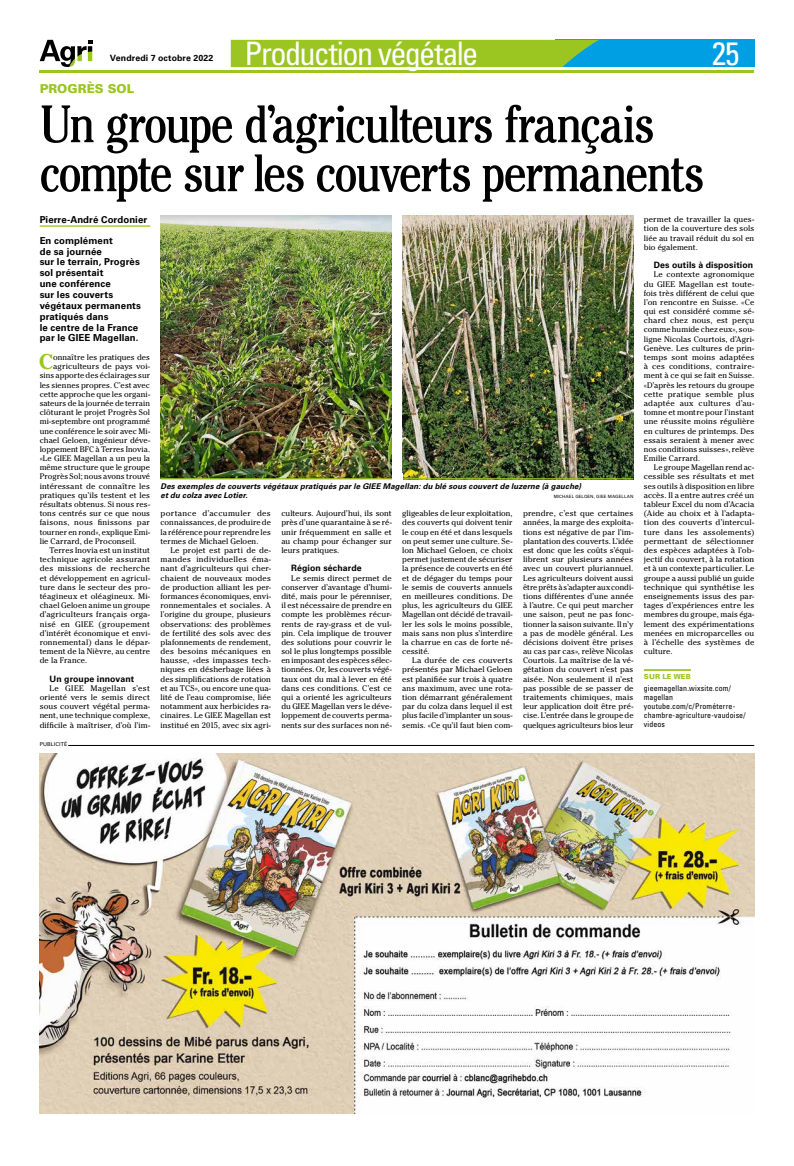
<style>
.page{position:relative;width:794px;height:1166px;background:#fff}
.page>*{position:absolute;margin:0;border:0;box-sizing:border-box;transform-origin:0 0}
.t1{font:condensed 52.5px/49px "Cheltenham Std";letter-spacing:-.03em;color:#000}
.t2{font:condensed 32.38px "Univers LT Std";letter-spacing:-.05em;color:#fff}
.t3{font:700 21.09px "Cheltenham Std";color:#9bc520}
.t4{font:900 12.25px "Univers LT Std";color:#9bc520}
.t5{font:700 9.62px/10.8px "Univers LT Std";letter-spacing:.01em;color:#000}
.t6{font:700 8.75px "Univers LT Std";letter-spacing:.015em;color:#000}
.t7{font:8.05px/9.2px "Cheltenham Std";letter-spacing:.005em;color:#000;text-align:justify}
.t8{font:8.05px "Cheltenham Std";letter-spacing:.025em;color:#000}
.t9{font:8.05px "Cheltenham Std";letter-spacing:.035em;color:#000}
.t10{font:italic 700 7.88px/9.2px "Univers LT Std";letter-spacing:.015em;color:#000}
.t11{font:condensed 7.88px/9.2px "Univers LT Std";letter-spacing:.015em;color:#000}
.t12{font:900 7px "Univers LT Std";letter-spacing:.02em;color:#9bc520}
.t13{font:5.25px "Univers LT Std";letter-spacing:.03em;color:#000}
.t14{font:4.38px "Univers LT Std";letter-spacing:.03em;color:#000}
</style>
<div class="page">
<hr style="left:40px;top:225px;width:110px;height:2px;background:#9bc520">
<hr style="left:644px;top:669px;width:47px;height:2px;background:#9bc520">
<img style="left:402px;top:216px;width:231px;height:262px">
<img style="left:160px;top:216px;width:232px;height:262px">
<hr style="left:160px;top:478px;width:473px;height:1px;background:#9bc520">
<hr style="left:68px;top:745px;width:686px;height:1px;background:#000">
<img style="left:40px;top:754px;width:714px;height:359px">
<div style="left:392px;top:473px;width:10px;height:8px;background:#fff"></div>
<div style="left:555px;top:40px;width:199px;height:27px;background:#009fe3"></div>
<hr style="left:40px;top:70px;width:714px;height:3px;background:#9bc520">
<div style="left:231px;top:40px;width:368px;height:27px;background:#9bc520"></div>
<svg style="left:40px;top:40px;width:52px;height:27px"></svg>
<p class="t6" style="left:110px;top:53px;width:105px">Vendredi 7 octobre 2022</p>
<h2 class="t2" style="left:244px;top:33px;width:235px">Production végétale</h2>
<h2 class="t2" style="left:712px;top:33px;width:29px">25</h2>
<h3 class="t4" style="left:40px;top:81px;width:96px">PROGRÈS SOL</h3>
<h1 class="t1" style="left:40px;top:99px;width:666px">Un groupe d’agriculteurs français compte sur les couverts permanents</h1>
<p class="t5" style="left:40px;top:209px;width:109px;line-height:20.7px">Pierre-André Cordonier<br>En complément</p>
<p class="t5" style="left:40px;top:246px;width:103px">de sa journée<br>sur le terrain, Progrès sol présentait<br>une conférence<br>sur les couverts végétaux permanents pratiqués dans<br>le centre de la France par le GIEE Magellan.</p>
<h3 class="t3" style="left:39px;top:349px;width:15px">C</h3>
<p class="t7" style="left:53px;top:353px;width:99px">onnaître les pratiques des</p>
<p class="t7" style="left:644px;top:215px;width:112px">permet de travailler la ques&shy;tion de la couverture des sols liée au travail réduit du sol en bio également.</p>
<p class="t6" style="left:654px;top:260px;width:101px">Des outils à disposition</p>
<p class="t7" style="left:644px;top:270px;width:112px;text-indent:10px">Le contexte agronomique du GIEE Magellan est toute&shy;fois très différent de celui que l’on rencontre en Suisse. «Ce qui est considéré comme sé&shy;chard chez nous, est perçu comme humide chez eux», sou&shy;ligne Nicolas Courtois, d’Agri-Genève. Les cultures de prin&shy;temps sont moins adaptées à ces conditions, contraire&shy;ment à ce qui se fait en Suisse. «D’après les retours du groupe cette pratique semble plus adaptée aux cultures d’au&shy;tomne et montre pour l’instant une réussite moins régulière en cultures de printemps. Des essais seraient à mener avec nos conditions suisses», relève Emilie Carrard.</p>
<p class="t7" style="left:644px;top:463px;width:112px;text-indent:10px">Le groupe Magellan rend ac&shy;cessible ses résultats et met ses outils à disposition en libre accès. Il a entre autres créé un tableur Excel du nom d’Acacia (Aide au choix et à l’adapta&shy;tion des couverts d’intercul&shy;ture dans les assolements) permettant de sélectionner des espèces adaptées à l’ob&shy;jectif du couvert, à la rotation et à un contexte particulier. Le groupe a aussi publié un guide technique qui synthétise les enseignements issus des par&shy;tages d’expériences entre les membres du groupe, mais éga&shy;lement des expérimentations menées en microparcelles ou à l’échelle des systèmes de culture.</p>
<p class="t12" style="left:644px;top:672px;width:49px">SUR LE WEB</p>
<p class="t11" style="left:644px;top:683px;width:103px">gieemagellan.wixsite.com/ magellan youtube.com/c/Prométerre&shy;chambre-agriculture-vaudoise/ videos</p>
<p class="t7" style="left:53px;top:362px;width:99px">agriculteurs de pays voi-</p>
<p class="t7" style="left:40px;top:371px;width:112px">sins apporte des éclairages sur</p>
<p class="t7" style="left:40px;top:380px;width:112px">les siennes propres. C’est avec</p>
<p class="t7" style="left:40px;top:389px;width:112px">cette approche que les organi-</p>
<p class="t7" style="left:40px;top:399px;width:112px">sateurs de la journée de terrain</p>
<p class="t7" style="left:40px;top:408px;width:112px">clôturant le projet Progrès Sol</p>
<p class="t7" style="left:40px;top:417px;width:112px">mi-septembre ont programmé</p>
<p class="t7" style="left:40px;top:426px;width:112px">une conférence le soir avec Mi-</p>
<p class="t7" style="left:40px;top:435px;width:112px">chael Geloen, ingénieur déve-</p>
<p class="t7" style="left:40px;top:444px;width:112px">loppement BFC à Terres Inovia.</p>
<p class="t7" style="left:40px;top:454px;width:112px">«Le GIEE Magellan a un peu la</p>
<p class="t7" style="left:40px;top:463px;width:112px">même structure que le groupe</p>
<p class="t7" style="left:40px;top:472px;width:112px">Progrès Sol; nous avons trouvé</p>
<p class="t7" style="left:40px;top:481px;width:112px">intéressant de connaître les</p>
<p class="t7" style="left:40px;top:490px;width:112px">pratiques qu’ils testent et les</p>
<p class="t7" style="left:40px;top:500px;width:112px">résultats obtenus. Si nous res-</p>
<p class="t7" style="left:40px;top:509px;width:112px">tons centrés sur ce que nous</p>
<p class="t8" style="left:40px;top:518px;width:112px">faisons, nous finissons par</p>
<p class="t7" style="left:40px;top:527px;width:112px">tourner en rond», explique Emi-</p>
<p class="t7" style="left:40px;top:536px;width:98px">lie Carrard, de Proconseil.</p>
<p class="t7" style="left:50px;top:546px;width:102px">Terres Inovia est un institut</p>
<p class="t7" style="left:40px;top:555px;width:112px">technique agricole assurant</p>
<p class="t8" style="left:40px;top:564px;width:112px">des missions de recherche</p>
<p class="t7" style="left:40px;top:573px;width:112px">et développement en agricul-</p>
<p class="t7" style="left:40px;top:582px;width:112px">ture dans le secteur des pro-</p>
<p class="t7" style="left:40px;top:591px;width:112px">téagineux et oléagineux. Mi-</p>
<p class="t7" style="left:40px;top:601px;width:112px">chael Geloen anime un groupe</p>
<p class="t7" style="left:40px;top:610px;width:112px">d’agriculteurs français orga-</p>
<p class="t9" style="left:40px;top:619px;width:112px">nisé en GIEE (groupement</p>
<p class="t7" style="left:40px;top:628px;width:112px">d’intérêt économique et envi-</p>
<p class="t7" style="left:40px;top:637px;width:112px">ronnemental) dans le dépar-</p>
<p class="t7" style="left:40px;top:647px;width:112px">tement de la Nièvre, au centre</p>
<p class="t7" style="left:40px;top:656px;width:49px">de la France.</p>
<p class="t6" style="left:50px;top:673px;width:86px">Un groupe innovant</p>
<p class="t7" style="left:40px;top:683px;width:112px;text-indent:10px">Le GIEE Magellan s’est orienté vers le semis direct sous couvert végétal perma&shy;nent, une technique complexe, difficile à maîtriser, d’où l’im-</p>
<p class="t10" style="left:160px;top:481px;width:422px">Des exemples de couverts végétaux pratiqués par le GIEE Magellan: du blé sous couvert de luzerne (à gauche) et du colza avec Lotier.</p>
<p class="t14" style="left:553px;top:494px;width:81px">MICHAEL GELOEN, GIEE MAGELLAN</p>
<p class="t7" style="left:281px;top:509px;width:112px">culteurs. Aujourd’hui, ils sont près d’une quarantaine à se ré&shy;unir fréquemment en salle et au champ pour échanger sur leurs pratiques.</p>
<p class="t6" style="left:291px;top:563px;width:72px">Région sécharde</p>
<p class="t7" style="left:281px;top:573px;width:112px;text-indent:10px">Le semis direct permet de conserver d’avantage d’humi&shy;dité, mais pour le pérenniser, il est nécessaire de prendre en compte les problèmes récur&shy;rents de ray-grass et de vul&shy;pin. Cela implique de trouver des solutions pour couvrir le sol le plus longtemps possible en imposant des espèces sélec&shy;tionnées. Or, les couverts végé&shy;taux ont du mal à lever en été dans ces conditions. C’est ce qui a orienté les agriculteurs du GIEE Magellan vers le déve&shy;loppement de couverts perma&shy;nents sur des surfaces non né-</p>
<p class="t7" style="left:160px;top:509px;width:112px">portance d’accumuler des connaissances, de produire de la référence pour reprendre les termes de Michael Geloen.</p>
<p class="t7" style="left:160px;top:546px;width:112px;text-indent:10px">Le projet est parti de de&shy;mandes individuelles éma&shy;nant d’agriculteurs qui cher&shy;chaient de nouveaux modes de production alliant les per&shy;formances économiques, envi&shy;ronnementales et sociales. A l’origine du groupe, plusieurs observations: des problèmes de fertilité des sols avec des plafonnements de rendement, des besoins mécaniques en hausse, «des impasses tech&shy;niques en désherbage liées à des simplifications de rotation et au TCS», ou encore une qua&shy;lité de l’eau compromise, liée notamment aux herbicides ra&shy;cinaires. Le GIEE Magellan est institué en 2015, avec six agri-</p>
<p class="t7" style="left:523px;top:509px;width:112px">prendre, c’est que certaines années, la marge des exploita&shy;tions est négative de par l’im&shy;plantation des couverts. L’idée est donc que les coûts s’équi&shy;librent sur plusieurs années avec un couvert pluriannuel.<br>Les agriculteurs doivent aussi être prêts à s’adapter aux condi&shy;tions différentes d’une année à l’autre. Ce qui peut marcher une saison, peut ne pas fonc&shy;tionner la saison suivante. Il n’y a pas de modèle général. Les décisions doivent être prises au cas par cas», relève Nicolas Courtois. La maîtrise de la vé&shy;gétation du couvert n’est pas aisée. Non seulement il n’est pas possible de se passer de traitements chimiques, mais leur application doit être pré&shy;cise. L’entrée dans le groupe de quelques agriculteurs bios leur</p>
<p class="t7" style="left:402px;top:509px;width:112px">gligeables de leur exploitation, des couverts qui doivent tenir le coup en été et dans lesquels on peut semer une culture. Se&shy;lon Michael Geloen, ce choix permet justement de sécuriser la présence de couverts en été et de dégager du temps pour le semis de couverts annuels en meilleures conditions. De plus, les agriculteurs du GIEE Magellan ont décidé de travail&shy;ler les sols le moins possible, mais sans non plus s’interdire la charrue en cas de forte né&shy;cessité.</p>
<p class="t7" style="left:402px;top:656px;width:112px;text-indent:10px">La durée de ces couverts présentés par Michael Geloen est planifiée sur trois à quatre ans maximum, avec une rota&shy;tion démarrant généralement par du colza dans lequel il est plus facile d’implanter un sous&shy;semis. «Ce qu’il faut bien com-</p>
<p class="t13" style="left:40px;top:741px;width:29px">PUBLICITÉ</p>
</div>
